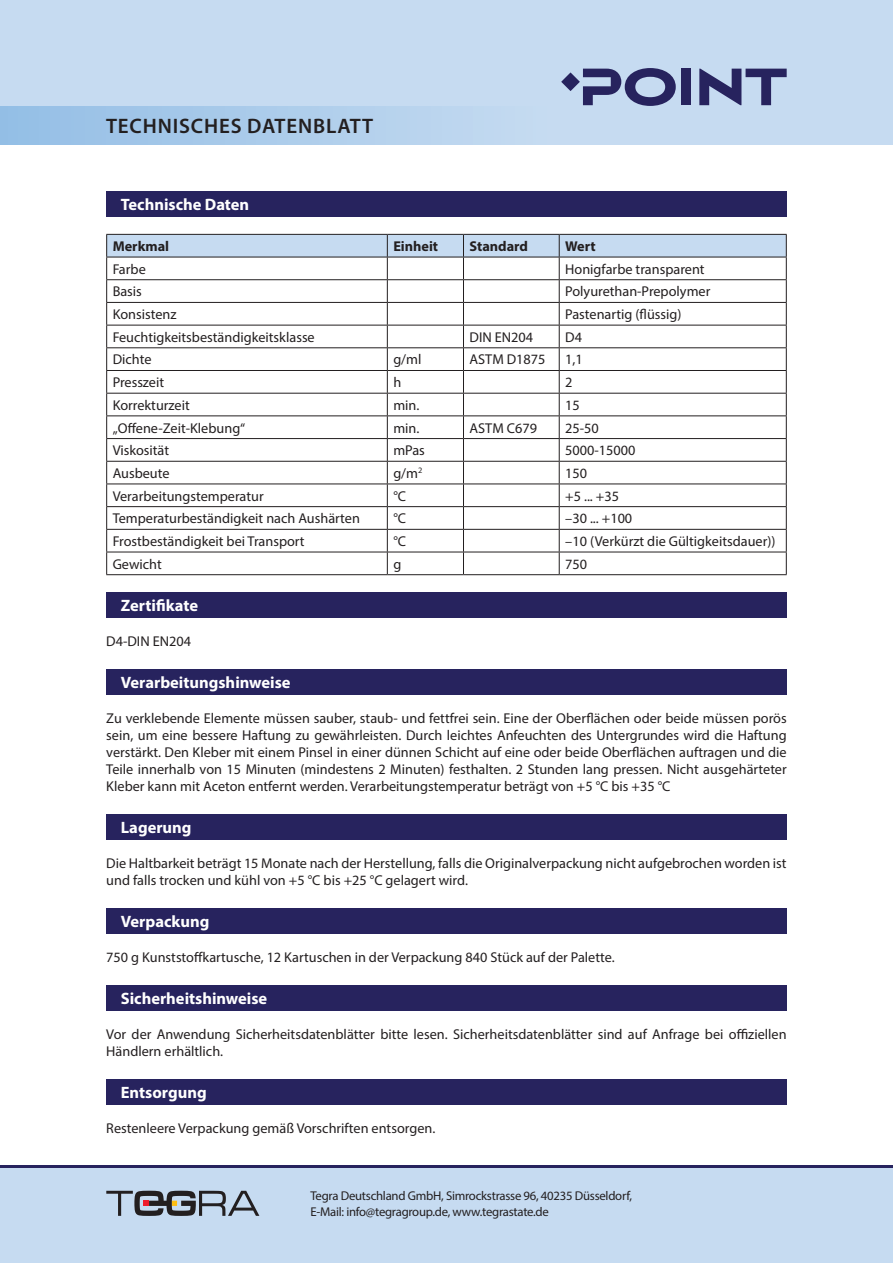
<style>
.page{position:relative;width:893px;height:1263px;background:#fff}
.page>*{position:absolute;margin:0;border:0;box-sizing:border-box;transform-origin:0 0}
.t1{font:600 21px "Myriad Pro";letter-spacing:.04em;color:#231f20}
.Skyrius_baltas{font:700 16.5px "Myriad Pro";color:#fff}
.Tekstas_paprastas{font:14.25px/17.1px "Myriad Pro";color:#231f20}
.Tekstas_paprastas-2{font:700 14.25px "Myriad Pro";color:#231f20}
.t2{font:12.75px/15.3px "Myriad Pro";letter-spacing:-.02em;color:#231f20}
</style>
<div class="page">
<div style="left:0;top:0;width:893px;height:145px;background:#c6dbf1"></div>
<div style="left:0;top:106px;width:893px;height:39px;background:linear-gradient(to right,#9bc2e7,#d2e2f4)"></div>
<div style="left:0;top:1165px;width:893px;height:98px;background:#c6dbf1"></div>
<hr style="left:0;top:1165px;width:893px;height:2px;background:#27235e">
<svg style="left:106px;top:1191px;width:153px;height:25px"></svg>
<div style="left:681px;top:69px;width:10px;height:36px;background:#27235e"></div>
<svg style="left:699px;top:69px;width:88px;height:36px"></svg>
<svg style="left:583px;top:68px;width:93px;height:38px"></svg>
<svg style="left:561px;top:73px;width:19px;height:18px"></svg>
<div style="left:106px;top:191px;width:681px;height:26px;background:#27235e"></div>
<svg style="left:106px;top:234px;width:681px;height:340px"></svg>
<hr style="left:106px;top:574px;width:281px;height:1px;background:#231f20">
<hr style="left:387px;top:574px;width:76px;height:1px;background:#231f20">
<hr style="left:463px;top:574px;width:96px;height:1px;background:#231f20">
<hr style="left:559px;top:574px;width:228px;height:1px;background:#231f20">
<div style="left:106px;top:592px;width:681px;height:26px;background:#27235e"></div>
<div style="left:106px;top:669px;width:681px;height:25px;background:#27235e"></div>
<div style="left:106px;top:814px;width:681px;height:26px;background:#27235e"></div>
<div style="left:106px;top:908px;width:681px;height:26px;background:#27235e"></div>
<div style="left:106px;top:985px;width:681px;height:25px;background:#27235e"></div>
<div style="left:106px;top:1079px;width:681px;height:25px;background:#27235e"></div>
<h1 class="t1" style="left:106px;top:112px;width:269px">TECHNISCHES DATENBLATT</h1>
<p class="Skyrius_baltas" style="left:121px;top:194px;width:130px">Technische Daten</p>
<p class="Tekstas_paprastas-2" style="left:113px;top:237px;width:58px">Merkmal</p>
<p class="Tekstas_paprastas-2" style="left:393px;top:237px;width:46px">Einheit</p>
<p class="Tekstas_paprastas-2" style="left:469px;top:237px;width:60px">Standard</p>
<p class="Tekstas_paprastas-2" style="left:565px;top:237px;width:32px">Wert</p>
<p class="Tekstas_paprastas" style="left:113px;top:260px;width:35px">Farbe</p>
<p class="Tekstas_paprastas" style="left:565px;top:260px;width:141px">Honigfarbe transparent</p>
<p class="Tekstas_paprastas" style="left:113px;top:283px;width:31px">Basis</p>
<p class="Tekstas_paprastas" style="left:565px;top:283px;width:147px">Polyurethan-Prepolymer</p>
<p class="Tekstas_paprastas" style="left:113px;top:306px;width:65px">Konsistenz</p>
<p class="Tekstas_paprastas" style="left:565px;top:306px;width:118px">Pastenartig (flüssig)</p>
<p class="Tekstas_paprastas" style="left:113px;top:328px;width:204px">Feuchtigkeitsbeständigkeitsklasse</p>
<p class="Tekstas_paprastas" style="left:469px;top:328px;width:65px">DIN EN204</p>
<p class="Tekstas_paprastas" style="left:565px;top:328px;width:18px">D4</p>
<p class="Tekstas_paprastas" style="left:113px;top:351px;width:40px">Dichte</p>
<p class="Tekstas_paprastas" style="left:393px;top:351px;width:30px">g/ml</p>
<p class="Tekstas_paprastas" style="left:469px;top:351px;width:78px">ASTM D1875</p>
<p class="Tekstas_paprastas" style="left:565px;top:351px;width:19px">1,1</p>
<p class="Tekstas_paprastas" style="left:113px;top:374px;width:53px">Presszeit</p>
<p class="Tekstas_paprastas" style="left:393px;top:374px;width:9px">h</p>
<p class="Tekstas_paprastas" style="left:565px;top:374px;width:9px">2</p>
<p class="Tekstas_paprastas" style="left:113px;top:396px;width:79px">Korrekturzeit</p>
<p class="Tekstas_paprastas" style="left:393px;top:396px;width:28px">min.</p>
<p class="Tekstas_paprastas" style="left:565px;top:396px;width:16px">15</p>
<p class="Tekstas_paprastas" style="left:113px;top:419px;width:134px">„Offene-Zeit-Klebung“</p>
<p class="Tekstas_paprastas" style="left:393px;top:419px;width:28px">min.</p>
<p class="Tekstas_paprastas" style="left:469px;top:419px;width:69px">ASTM C679</p>
<p class="Tekstas_paprastas" style="left:565px;top:419px;width:35px">25-50</p>
<p class="Tekstas_paprastas" style="left:113px;top:442px;width:58px">Viskosität</p>
<p class="Tekstas_paprastas" style="left:393px;top:442px;width:33px">mPas</p>
<p class="Tekstas_paprastas" style="left:565px;top:442px;width:72px">5000-15000</p>
<p class="Tekstas_paprastas" style="left:113px;top:464px;width:58px">Ausbeute</p>
<p class="Tekstas_paprastas" style="left:393px;top:464px;width:30px">g/m<sup>2</sup></p>
<p class="Tekstas_paprastas" style="left:565px;top:464px;width:23px">150</p>
<p class="Tekstas_paprastas" style="left:113px;top:487px;width:152px">Verarbeitungstemperatur</p>
<p class="Tekstas_paprastas" style="left:393px;top:487px;width:14px">°C</p>
<p class="Tekstas_paprastas" style="left:565px;top:487px;width:55px">+5 ... +35</p>
<p class="Tekstas_paprastas" style="left:113px;top:510px;width:249px">Temperaturbeständigkeit nach Aushärten</p>
<p class="Tekstas_paprastas" style="left:393px;top:510px;width:14px">°C</p>
<p class="Tekstas_paprastas" style="left:565px;top:510px;width:69px">–30 ... +100</p>
<p class="Tekstas_paprastas" style="left:113px;top:532px;width:194px">Frostbeständigkeit bei Transport</p>
<p class="Tekstas_paprastas" style="left:393px;top:532px;width:14px">°C</p>
<p class="Tekstas_paprastas" style="left:565px;top:532px;width:212px">–10 (Verkürzt die Gültigkeitsdauer))</p>
<p class="Tekstas_paprastas" style="left:113px;top:555px;width:51px">Gewicht</p>
<p class="Tekstas_paprastas" style="left:393px;top:555px;width:9px">g</p>
<p class="Tekstas_paprastas" style="left:565px;top:555px;width:23px">750</p>
<p class="Skyrius_baltas" style="left:121px;top:595px;width:79px">Zertifikate</p>
<p class="Tekstas_paprastas" style="left:106px;top:632px;width:86px">D4-DIN EN204</p>
<p class="Skyrius_baltas" style="left:121px;top:672px;width:171px">Verarbeitungshinweise</p>
<p class="Tekstas_paprastas" style="left:106px;top:709px;width:682px;text-align:justify">Zu verklebende Elemente müssen sauber, staub- und fettfrei sein. Eine der Oberflächen oder beide müssen porös sein, um eine bessere Haftung zu gewährleisten. Durch leichtes Anfeuchten des Untergrundes wird die Haftung verstärkt. Den Kleber mit einem Pinsel in einer dünnen Schicht auf eine oder beide Oberflächen auftragen und die Teile innerhalb von 15 Minuten (mindestens 2 Minuten) festhalten. 2 Stunden lang pressen. Nicht ausgehärteter Kleber kann mit Aceton entfernt werden. Verarbeitungstemperatur beträgt von +5 °C bis +35 °C</p>
<p class="Skyrius_baltas" style="left:121px;top:817px;width:72px">Lagerung</p>
<p class="Tekstas_paprastas" style="left:106px;top:854px;width:682px">Die Haltbarkeit beträgt 15 Monate nach der Herstellung, falls die Originalverpackung nicht aufgebrochen worden ist und falls trocken und kühl von +5 °C bis +25 °C gelagert wird.</p>
<p class="Skyrius_baltas" style="left:121px;top:911px;width:90px">Verpackung</p>
<p class="Tekstas_paprastas" style="left:106px;top:948px;width:510px">750 g Kunststoffkartusche, 12 Kartuschen in der Verpackung 840 Stück auf der Palette.</p>
<p class="Skyrius_baltas" style="left:121px;top:987px;width:148px">Sicherheitshinweise</p>
<p class="Tekstas_paprastas" style="left:106px;top:1025px;width:682px">Vor der Anwendung Sicherheitsdatenblätter bitte lesen. Sicherheitsdatenblätter sind auf Anfrage bei offiziellen<br>Händlern erhältlich.</p>
<p class="Skyrius_baltas" style="left:121px;top:1081px;width:87px">Entsorgung</p>
<p class="Tekstas_paprastas" style="left:106px;top:1119px;width:331px">Restenleere Verpackung gemäß Vorschriften entsorgen.</p>
<p class="t2" style="left:310px;top:1188px;width:323px">Tegra Deutschland GmbH, Simrockstrasse 96, 40235 Düsseldorf,<br>E-Mail: info@tegragroup.de, www.tegrastate.de</p>
</div>
